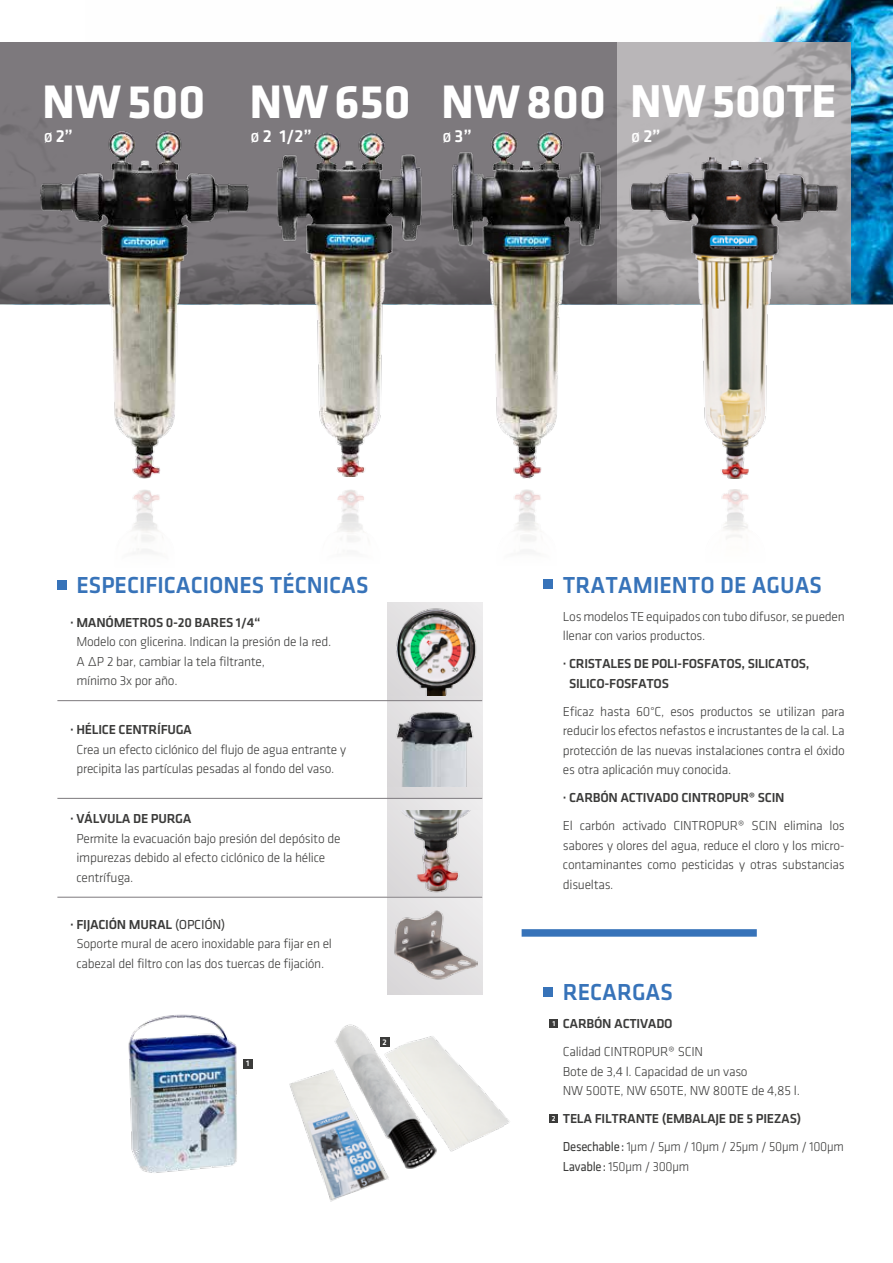
<style>
.page{position:relative;width:893px;height:1263px;background:#fff}
.page>*{position:absolute;margin:0;border:0;box-sizing:border-box;transform-origin:0 0}
.t1{font:700 48.75px "Klavika CH";color:#fff}
.t2{font:700 47.7px "Klavika CH";color:#fff}
.t3{font:500 24px "Klavika CH";color:#3773b9;scale:.96 1}
.t4{font:500 18px "Klavika CH";color:#fff}
.t5{font:300 13.5px/19.5px "Klavika CH";letter-spacing:-.02em;color:#3b3b3a}
.t6{font:500 13.5px/19.5px "Klavika CH";letter-spacing:-.02em;color:#3b3b3a}
.t7{font:300 13.5px "Klavika CH";letter-spacing:-.02em;color:#3b3b3a;scale:.94 1}
.t8{font:500 8.4px "Klavika CH";color:#fff}
.t9{font:500 7.5px "Klavika CH";color:#fff}
.s1{font-size:13.5px}
.s2{font-weight:500}
.s3{font-weight:400}
.s4{font-weight:300}
</style>
<div class="page">
<img style="left:0;top:0;width:893px;height:268px">
<img style="left:0;top:43px;width:850px;height:225px">
<svg style="left:0;top:268px;width:893px;height:36px;background:#485d6d"></svg>
<div style="left:522px;top:929px;width:235px;height:8px;background:#3773b9"></div>
<div style="left:57px;top:580px;width:10px;height:10px;background:#3773b9"></div>
<div style="left:543px;top:580px;width:9px;height:9px;background:#3773b9"></div>
<div style="left:543px;top:988px;width:9px;height:9px;background:#3773b9"></div>
<div style="left:549px;top:1019px;width:9px;height:9px;background:#3b3b3a"></div>
<div style="left:549px;top:1114px;width:9px;height:9px;background:#3b3b3a"></div>
<div style="left:388px;top:612px;width:94px;height:88px;background:#dedcde"></div>
<div style="left:388px;top:708px;width:94px;height:90px;background:#dedcde"></div>
<div style="left:388px;top:799px;width:94px;height:87px;background:#e8e6e7"></div>
<img style="left:388px;top:603px;width:94px;height:93px">
<img style="left:388px;top:810px;width:94px;height:87px">
<div style="left:388px;top:897px;width:94px;height:98px;background:#e4e3e4"></div>
<img style="left:388px;top:910px;width:90px;height:72px">
<img style="left:388px;top:701px;width:94px;height:86px">
<img style="left:38px;top:125px;width:213px;height:354px">
<img style="left:132px;top:490px;width:28px;height:62px">
<img style="left:275px;top:131px;width:151px;height:346px">
<img style="left:337px;top:490px;width:27px;height:51px">
<img style="left:444px;top:131px;width:163px;height:410px">
<img style="left:620px;top:143px;width:233px;height:335px">
<img style="left:721px;top:489px;width:28px;height:50px">
<hr style="left:57px;top:700px;width:425px;height:1px;background:#7d797d">
<hr style="left:57px;top:798px;width:425px;height:1px;background:#7d797d">
<hr style="left:57px;top:897px;width:425px;height:1px;background:#7d797d">
<img style="left:249px;top:1024px;width:260px;height:178px">
<img style="left:128px;top:1014px;width:121px;height:159px">
<div style="left:243px;top:1059px;width:9px;height:9px;background:#3b3b3a"></div>
<div style="left:380px;top:1037px;width:9px;height:10px;background:#3b3b3a"></div>
<h1 class="t1" style="left:42px;top:67px;width:565px">NW500 NW650 NW800</h1>
<h2 class="t2" style="left:630px;top:67px;width:208px">NW500TE</h2>
<h3 class="t4" style="left:44px;top:124px;width:31px"><span class="s1">Ø</span> 2”</h3>
<h3 class="t4" style="left:251px;top:124px;width:63px"><span class="s1">Ø</span> 2 1/2”</h3>
<h3 class="t4" style="left:443px;top:124px;width:31px"><span class="s1">Ø</span> 3”</h3>
<h3 class="t4" style="left:631px;top:124px;width:31px"><span class="s1">Ø</span> 2”</h3>
<h3 class="t3" style="left:77px;top:569px;width:306px">ESPECIFICACIONES TÉCNICAS</h3>
<p class="t6" style="left:70px;top:612px;width:192px">· MANÓMETROS 0-20 BARES 1/4“</p>
<p class="t5" style="left:76px;top:632px;width:256px">Modelo con glicerina. Indican la presión de la red.<br>A ΔP 2 bar, cambiar la tela filtrante,<br>mínimo 3x por año.</p>
<p class="t6" style="left:70px;top:720px;width:123px">· HÉLICE CENTRÍFUGA</p>
<p class="t5" style="left:76px;top:739px;width:271px">Crea un efecto ciclónico del flujo de agua entrante y precipita las partículas pesadas al fondo del vaso.</p>
<p class="t6" style="left:70px;top:809px;width:123px">· VÁLVULA DE PURGA</p>
<p class="t5" style="left:76px;top:829px;width:266px">Permite la evacuación bajo presión del depósito de impurezas debido al efecto ciclónico de la hélice centrífuga.</p>
<p class="t5" style="left:76px;top:914px;width:257px;text-indent:-6px"><span class="s2">· FIJACIÓN MURAL</span> <span class="s3">(OPCIÓN)<br></span>Soporte mural de acero inoxidable para fijar en el cabezal del filtro con las dos tuercas de fijación.</p>
<p class="t8" style="left:246px;top:1058px;width:5px">1</p>
<p class="t8" style="left:383px;top:1036px;width:6px">2</p>
<h3 class="t3" style="left:563px;top:568px;width:271px">TRATAMIENTO DE AGUAS</h3>
<p class="t5" style="left:563px;top:606px;width:283px">Los modelos TE equipados con tubo difusor, se pueden llenar con varios productos.</p>
<p class="t6" style="left:569px;top:654px;width:242px;text-indent:-6px">· CRISTALES DE POLI-FOSFATOS, SILICATOS,<br>SILICO-FOSFATOS</p>
<p class="t5" style="left:563px;top:701px;width:283px;text-align:justify">Eficaz hasta 60°C, esos productos se utilizan para reducir los efectos nefastos e incrustantes de la cal. La protección de las nuevas instalaciones contra el óxido es otra aplicación muy conocida.</p>
<p class="t6" style="left:563px;top:788px;width:223px">· CARBÓN ACTIVADO CINTROPUR® SCIN</p>
<p class="t5" style="left:563px;top:816px;width:283px;text-align:justify">El carbón activado CINTROPUR® SCIN elimina los sabores y olores del agua, reduce el cloro y los micro&shy;contaminantes como pesticidas y otras substancias disueltas.</p>
<p class="t9" style="left:552px;top:1018px;width:4px">1</p>
<p class="t9" style="left:552px;top:1113px;width:5px">2</p>
<h3 class="t3" style="left:563px;top:976px;width:116px">RECARGAS</h3>
<p class="t6" style="left:563px;top:1013px;width:111px">CARBÓN ACTIVADO</p>
<p class="t5" style="left:563px;top:1042px;width:239px">Calidad CINTROPUR® SCIN<br>Bote de 3,4 l. Capacidad de un vaso<br>NW 500TE, NW 650TE, NW 800TE de 4,85 l.</p>
<p class="t6" style="left:563px;top:1104px;width:282px;line-height:28px">TELA FILTRANTE (EMBALAJE DE 5 PIEZAS)<br><span class="s3">Desechable:</span> <span class="s4">1µm / 5µm / 10µm / 25µm / 50µm / 100µm</span></p>
<p class="t7" style="left:563px;top:1158px;width:136px"><span class="s3">Lavable:</span> 150µm / 300µm</p>
</div>
